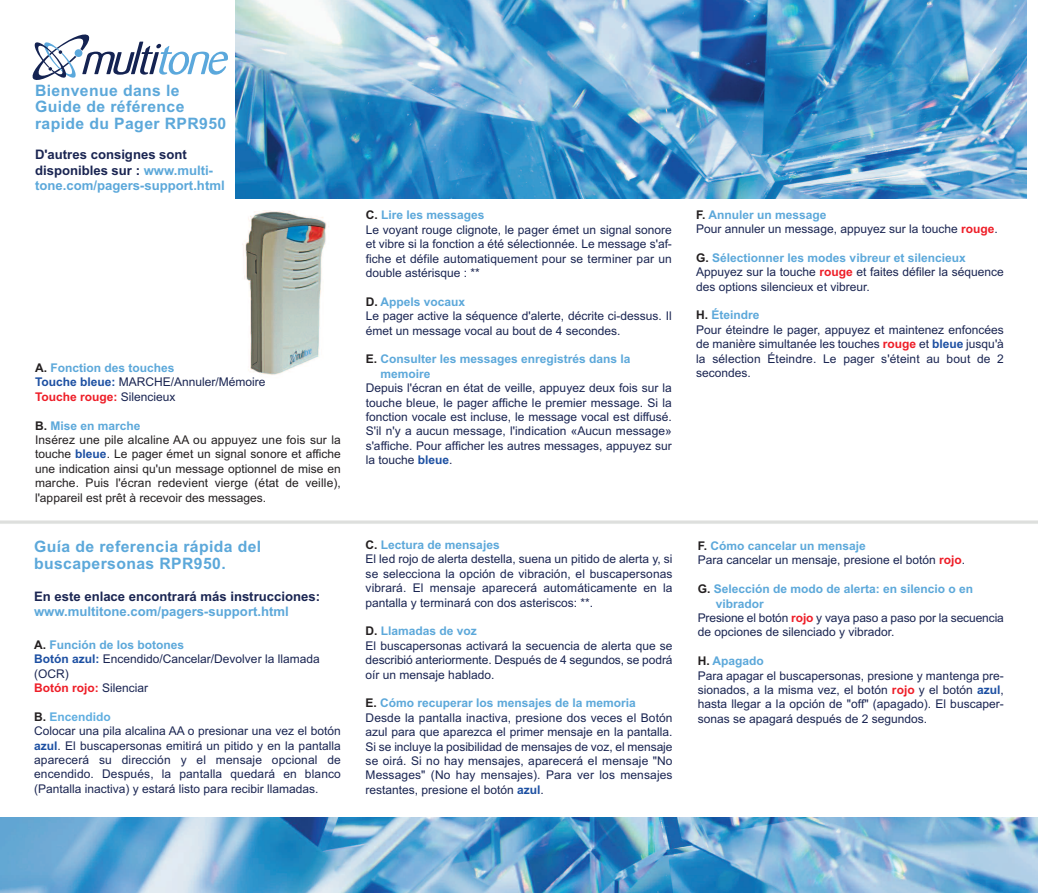
<style>
.page{position:relative;width:1038px;height:893px;background:#fff}
.page>*{position:absolute;margin:0;border:0;box-sizing:border-box;transform-origin:0 0}
.t1{font:700 15.75px/16.5px "Arial";letter-spacing:.025em;color:#5ca8da}
.t2{font:700 13.2px/15.8px "Arial";color:#5ca8da}
.t3{font:700 13.2px "Arial";color:#1a2552}
.t4{font:12px/14.4px "Arial";color:#1a2552}
.t5{font:12px/14.4px "Arial";color:#231f20}
.t6{font:700 12px/14.4px "Arial";color:#5ca8da}
.s1{color:#1a2552}
.s2{font-weight:700;color:#231f20}
.s3{font-weight:700;color:#5ca8da}
.s4{font-weight:700;color:#1c4fa2}
.s5{font-weight:700;color:#ee1d27}
.s6{font-weight:700}
.s7{font-weight:700;color:#60aee0}
.s8{color:#231f20}
</style>
<div class="page">
<svg style="left:33px;top:34px;width:195px;height:46px"></svg>
<img style="left:242px;top:211px;width:87px;height:164px">
<img style="left:235px;top:0;width:791px;height:198px">
<img style="left:0;top:818px;width:1037px;height:75px">
<h1 class="t1" style="left:35px;top:82px;width:193px">Bienvenue dans le<br>Guide de référence rapide du Pager RPR950</h1>
<p class="t2" style="left:35px;top:146px;width:191px"><span class="s1">D'autres consignes sont disponibles sur :</span> www.multi&shy;tone.com/pagers-support.html</p>
<p class="t4" style="left:35px;top:361px;width:232px"><span class="s2">A.</span> <span class="s3">Fonction des touches<br></span><span class="s4">Touche bleue:</span> MARCHE/Annuler/Mémoire<br><span class="s5">Touche rouge:</span> Silencieux</p>
<p class="t5" style="left:35px;top:418px;width:307px"><span class="s6">B.</span> <span class="s3">Mise en marche<br></span>Insérez une pile alcaline AA ou appuyez une fois sur la touche <span class="s4">bleue</span>. Le pager émet un signal sonore et affiche une indication ainsi qu'un message optionnel de mise en marche. Puis l'écran redevient vierge (état de veille), l'appareil est prêt à recevoir des messages.</p>
<h1 class="t1" style="left:34px;top:539px;width:229px">Guía de referencia rápida del buscapersonas RPR950.</h1>
<p class="t3" style="left:34px;top:588px;width:287px">En este enlace encontrará más instrucciones:</p>
<p class="t2" style="left:34px;top:604px;width:256px">www.multitone.com/pagers-support.html</p>
<p class="t4" style="left:34px;top:637px;width:287px"><span class="s2">A.</span> <span class="s3">Función de los botones<br></span><span class="s4">Botón azul:</span> Encendido/Cancelar/Devolver la llamada (OCR)<br><span class="s5">Botón rojo:</span> Silenciar</p>
<p class="t4" style="left:34px;top:709px;width:308px"><span class="s2">B.</span> <span class="s7">Encendido<br></span>Colocar una pila alcalina AA o presionar una vez el botón <span class="s4">azul</span>. El buscapersonas emitirá un pitido y en la pantalla aparecerá su dirección y el mensaje opcional de encendido. Después, la pantalla quedará en blanco (Pantalla inactiva) y estará listo para recibir llamadas.</p>
<p class="t4" style="left:366px;top:208px;width:308px"><span class="s2">C.</span> <span class="s3">Lire les messages<br></span>Le voyant rouge clignote, le pager émet un signal sonore et vibre si la fonction a été sélectionnée. Le message s'af&shy;fiche et défile automatiquement pour se terminer par un double astérisque : **</p>
<p class="t4" style="left:366px;top:294px;width:307px"><span class="s2">D.</span> <span class="s3">Appels vocaux<br></span>Le pager active la séquence d'alerte, décrite ci-dessus. Il émet un message vocal au bout de 4 secondes.</p>
<p class="t6" style="left:380px;top:352px;width:251px;text-indent:-15px"><span class="s8">E.</span> Consulter les messages enregistrés dans la memoire</p>
<p class="t4" style="left:366px;top:381px;width:308px;text-align:justify">Depuis l'écran en état de veille, appuyez deux fois sur la touche bleue, le pager affiche le premier message. Si la fonction vocale est incluse, le message vocal est diffusé.<br>S'il n'y a aucun message, l'indication «Aucun message» s'affiche. Pour afficher les autres messages, appuyez sur la touche <span class="s4">bleue</span>.</p>
<p class="t4" style="left:696px;top:207px;width:303px"><span class="s2">F.</span> <span class="s3">Annuler un message<br></span>Pour annuler un message, appuyez sur la touche <span class="s5">rouge</span>.</p>
<p class="t4" style="left:696px;top:250px;width:309px"><span class="s2">G.</span> <span class="s3">Sélectionner les modes vibreur et silencieux<br></span>Appuyez sur la touche <span class="s5">rouge</span> et faites défiler la séquence des options silencieux et vibreur.</p>
<p class="t4" style="left:696px;top:308px;width:309px"><span class="s2">H.</span> <span class="s3">Éteindre<br></span>Pour éteindre le pager, appuyez et maintenez enfoncées de manière simultanée les touches <span class="s5">rouge</span> et <span class="s4">bleue</span> jusqu'à la sélection Éteindre. Le pager s'éteint au bout de 2 secondes.</p>
<p class="t4" style="left:365px;top:538px;width:308px"><span class="s2">C.</span> <span class="s3">Lectura de mensajes<br></span>El led rojo de alerta destella, suena un pitido de alerta y, si se selecciona la opción de vibración, el buscapersonas vibrará. El mensaje aparecerá automáticamente en la pantalla y terminará con dos asteriscos: **.</p>
<p class="t4" style="left:365px;top:624px;width:308px"><span class="s2">D.</span> <span class="s3">Llamadas de voz<br></span>El buscapersonas activará la secuencia de alerta que se describió anteriormente. Después de 4 segundos, se podrá oír un mensaje hablado.</p>
<p class="t4" style="left:365px;top:696px;width:308px"><span class="s2">E.</span> <span class="s3">Cómo recuperar los mensajes de la memoria </span>Desde la pantalla inactiva, presione dos veces el Botón azul para que aparezca el primer mensaje en la pantalla.<br>Si se incluye la posibilidad de mensajes de voz, el mensaje se oirá. Si no hay mensajes, aparecerá eI mensaje "No Messages" (No hay mensajes). Para ver los mensajes restantes, presione el botón <span class="s4">azul</span>.</p>
<p class="t4" style="left:697px;top:539px;width:269px"><span class="s2">F.</span> <span class="s3">Cómo cancelar un mensaje<br></span>Para cancelar un mensaje, presione el botón <span class="s5">rojo</span>.</p>
<p class="t6" style="left:697px;top:582px;width:277px"><span class="s8">G.</span> Selección de modo de alerta: en silencio o en</p>
<p class="t6" style="left:716px;top:596px;width:50px">vibrador</p>
<p class="t4" style="left:697px;top:611px;width:308px">Presione el botón <span class="s5">rojo</span> y vaya paso a paso por la secuencia</p>
<p class="t4" style="left:697px;top:625px;width:198px">de opciones de silenciado y vibrador.</p>
<p class="t4" style="left:697px;top:654px;width:308px"><span class="s2">H.</span> <span class="s3">Apagado<br></span>Para apagar el buscapersonas, presione y mantenga pre&shy;sionados, a la misma vez, el botón <span class="s5">rojo</span> y el botón <span class="s4">azul</span>, hasta llegar a la opción de "off" (apagado). El buscaper&shy;sonas se apagará después de 2 segundos.</p>
</div>
